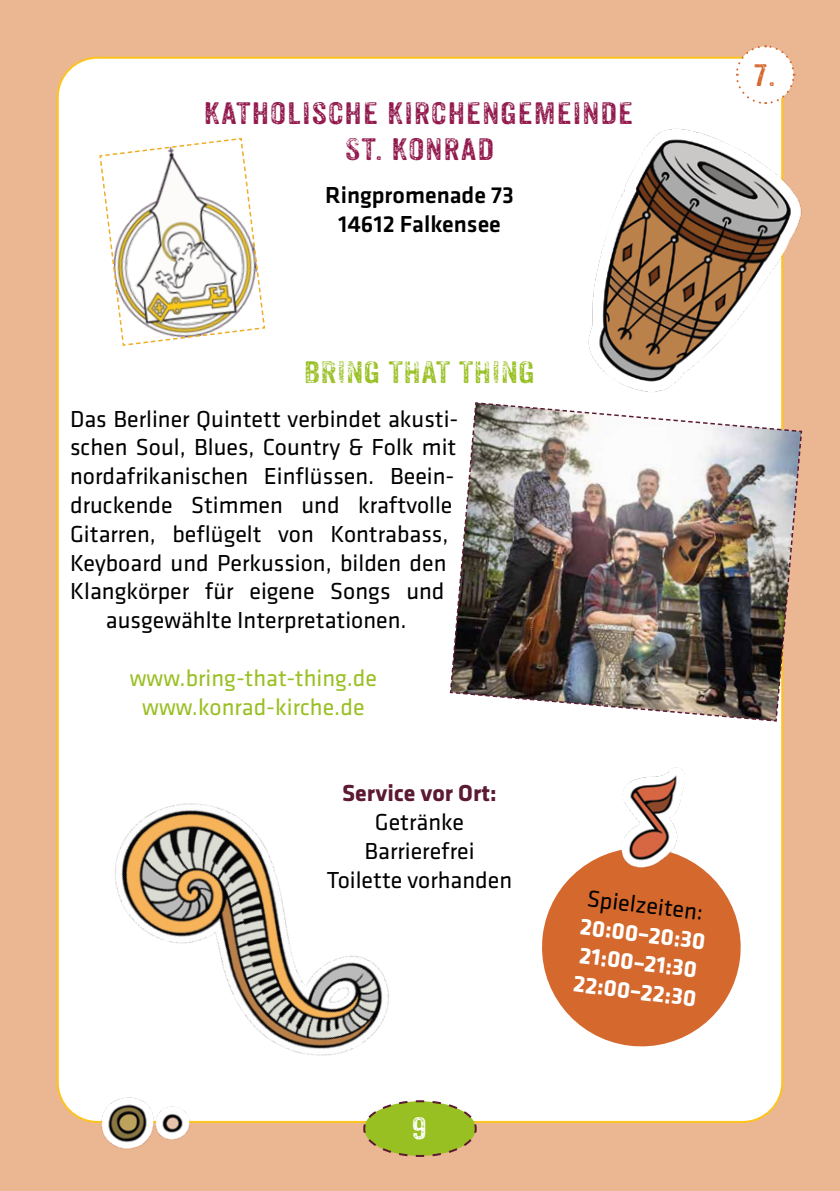
<style>
.page{position:relative;width:840px;height:1191px;background:#fff}
.page>*{position:absolute;margin:0;border:0;box-sizing:border-box;transform-origin:0 0}
.t1{font:30px/36px "Anodyne";letter-spacing:.025em;color:#92194d;text-align:center;scale:1.2 1}
.t2{font:30px "Anodyne";letter-spacing:.01em;color:#99c023;scale:1.2 1}
.t3{font:30px "Anodyne";color:#d4682d;scale:1.2 1}
.t4{font:30px "Anodyne";color:#fff;scale:1.2 1}
.t5{font:24px/28.8px "Klavika";color:#000;text-align:center}
.t6{font:24px/28.8px "Klavika";color:#99c023;text-align:center}
.t7{font:700 24px/28.8px "Klavika";color:#fff}
.t8{font:500 24px/28.8px "Klavika";color:#000;text-align:center}
.t9{font:700 24px "Klavika";color:#5b1932}
</style>
<div class="page">
<div style="left:0;top:0;width:839px;height:1191px;background:#ebb692"></div>
<div style="left:58px;top:58px;width:723px;height:1064px;background:#fff;border-radius:40px"></div>
<svg style="left:363px;top:1100px;width:114px;height:57px"></svg>
<img style="left:449px;top:402px;width:353px;height:320px">
<img style="left:158px;top:1123px;width:32px;height:17px">
<img style="left:101px;top:1123px;width:57px;height:27px">
<svg style="left:542px;top:850px;width:199px;height:197px;fill:#d4682d"></svg>
<svg style="left:99px;top:137px;width:167px;height:209px"></svg>
<img style="left:619px;top:767px;width:67px;height:103px">
<img style="left:79px;top:803px;width:337px;height:320px">
<img style="left:581px;top:122px;width:221px;height:281px">
<svg style="left:734px;top:45px;width:61px;height:60px"></svg>
<p class="t1" style="left:204px;top:95px;width:359px">KATHOLISCHE KIRCHENGEMEINDE<br>ST. KONRAD</p>
<p class="t8" style="left:325px;top:180px;width:190px">Ringpromenade 73<br>14612 Falkensee</p>
<p class="t3" style="left:753px;top:57px;width:19px">7.</p>
<p class="t2" style="left:303px;top:354px;width:194px">BRING THAT THING</p>
<p class="t5" style="left:70px;top:403px;width:390px">Das Berliner Quintett verbindet akusti-</p>
<p class="t5" style="left:70px;top:432px;width:387px">schen Soul, Blues, Country &amp; Folk mit</p>
<p class="t5" style="left:70px;top:461px;width:386px">nordafrikanischen Einflüssen. Beein-</p>
<p class="t5" style="left:70px;top:490px;width:384px">druckende Stimmen und kraftvolle</p>
<p class="t5" style="left:70px;top:519px;width:379px">Gitarren, beflügelt von Kontrabass,</p>
<p class="t5" style="left:70px;top:547px;width:378px">Keyboard und Perkussion, bilden den</p>
<p class="t5" style="left:70px;top:576px;width:375px">Klangkörper für eigene Songs und</p>
<p class="t5" style="left:106px;top:605px;width:302px">ausgewählte Interpretationen.</p>
<p class="t6" style="left:130px;top:663px;width:248px">www.bring-that-thing.de www.konrad-kirche.de</p>
<p class="t9" style="left:342px;top:776px;width:156px">Service vor Ort:</p>
<p class="t5" style="left:326px;top:807px;width:187px">Getränke<br>Barrierefrei<br>Toilette vorhanden</p>
<p class="t5" style="left:589px;top:883px;width:118px;rotate:7deg">Spielzeiten:</p>
<p class="t7" style="left:581px;top:910px;width:127px;rotate:7deg">20:00–20:30<br>21:00–21:30<br>22:00–22:30</p>
<p class="t4" style="left:411px;top:1110px;width:14px">9</p>
</div>
